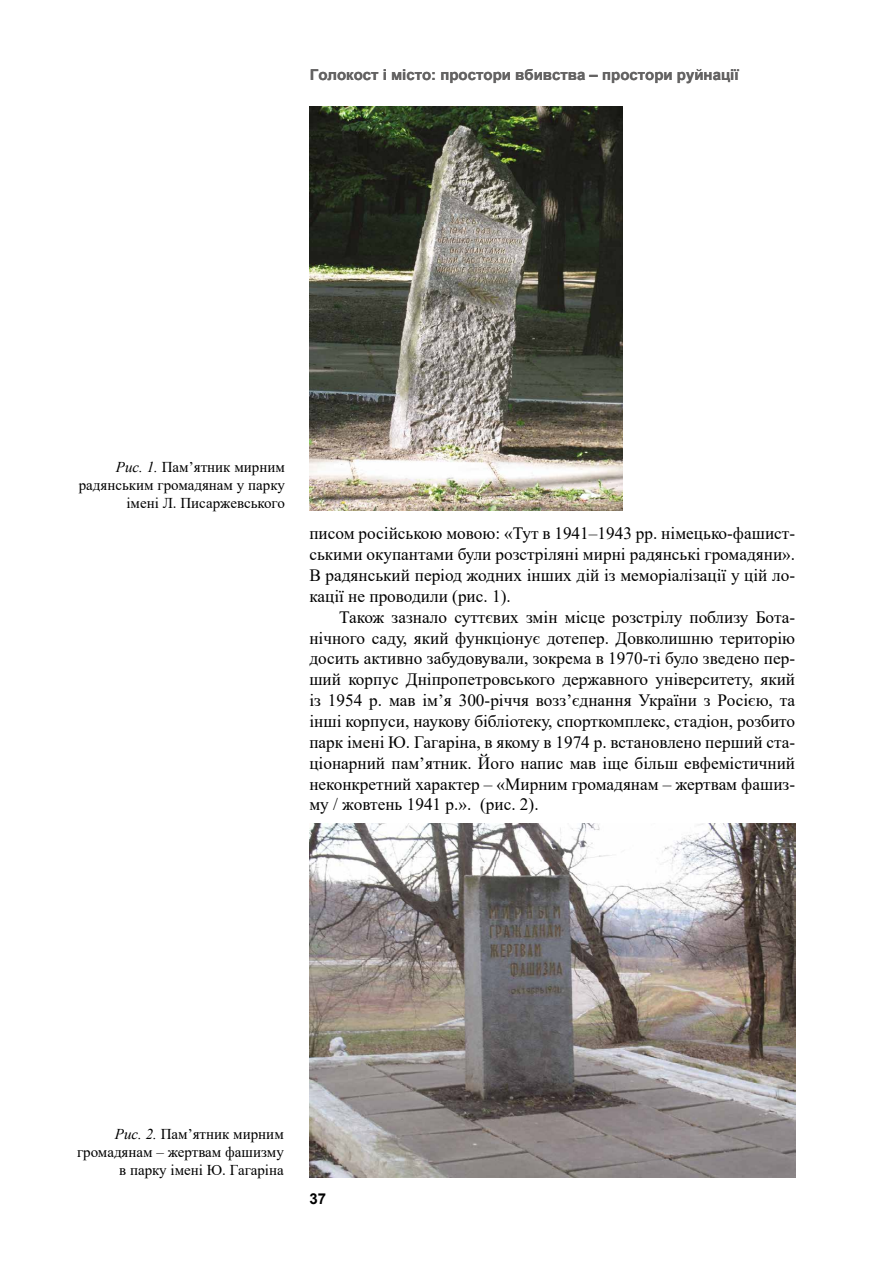
<style>
.page{position:relative;width:893px;height:1263px;background:#fff}
.page>*{position:absolute;margin:0;border:0;box-sizing:border-box;transform-origin:0 0}
.t1{font:17.25px/20.9px "Times New Roman";color:#000;text-align:justify}
.t2{font:15px/18px "Times New Roman";color:#000;text-align:right}
.t3{font:700 15px "Arial";color:#646363}
.t4{font:700 15px "Arial";color:#000}
.s1{font-style:italic}
</style>
<div class="page">
<img style="left:309px;top:106px;width:314px;height:404px">
<img style="left:309px;top:823px;width:486px;height:355px">
<p class="t3" style="left:310px;top:64px;width:430px">Голокост і місто: простори вбивства – простори руйнації</p>
<p class="t2" style="left:79px;top:457px;width:208px"><span class="s1">Рис. 1.</span> Пам’ятник мирним радянським громадянам у парку імені Л. Писаржевського</p>
<p class="t1" style="left:309px;top:522px;width:487px">писом російською мовою: «Тут в 1941–1943 рр. німецько-фашист&shy;ськими окупантами були розстріляні мирні радянські громадяни».<br>В радянський період жодних інших дій із меморіалізації у цій ло&shy;кації не проводили (рис. 1).</p>
<p class="t1" style="left:309px;top:606px;width:487px;text-indent:30px">Також зазнало суттєвих змін місце розстрілу поблизу Бота&shy;нічного саду, який функціонує дотепер. Довколишню територію досить активно забудовували, зокрема в 1970-ті було зведено пер&shy;ший корпус Дніпропетровського державного університету, який із 1954 р. мав ім’я 300-річчя возз’єднання України з Росією, та інші корпуси, наукову бібліотеку, спорткомплекс, стадіон, розбито парк імені Ю. Гагаріна, в якому в 1974 р. встановлено перший ста&shy;ціонарний пам’ятник. Його напис мав іще більш евфемістичний неконкретний характер – «Мирним громадянам – жертвам фашиз&shy;му / жовтень 1941 р.». (рис. 2).</p>
<p class="t2" style="left:77px;top:1124px;width:208px"><span class="s1">Рис. 2.</span> Пам’ятник мирним громадянам – жертвам фашизму в парку імені Ю. Гагаріна</p>
<p class="t4" style="left:309px;top:1188px;width:18px">37</p>
</div>
